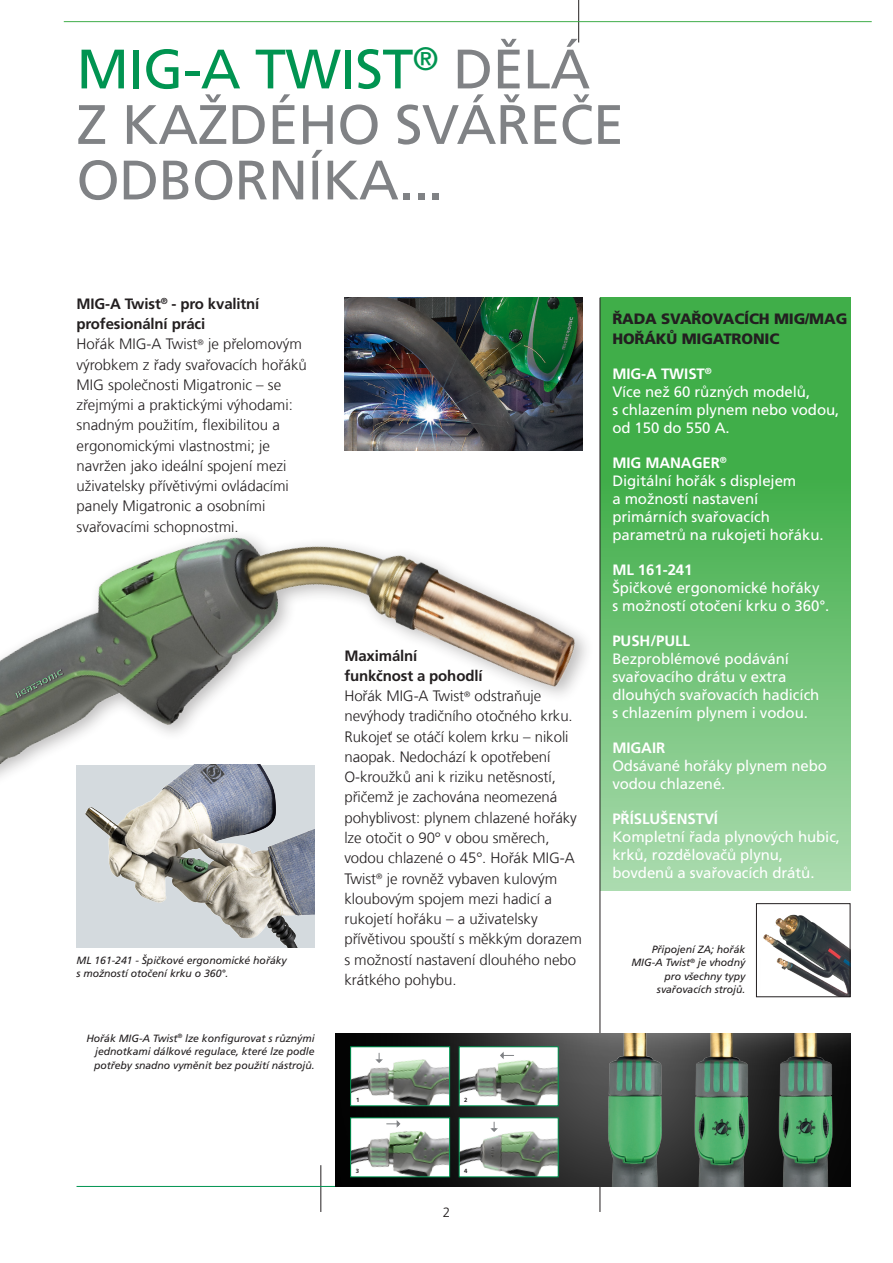
<style>
.page{position:relative;width:893px;height:1263px;background:#fff}
.page>*{position:absolute;margin:0;border:0;box-sizing:border-box;transform-origin:0 0}
.t1{font:55.5px/55.5px "Frutiger LT Pro";letter-spacing:-.01em;color:#808285}
.t2{font:300 15px/20.2px "Frutiger LT Com";color:#231f20}
.t3{font:15px/18px "Frutiger LT Pro";letter-spacing:-.005em;color:#fff}
.t4{font:700 15px/20.2px "Frutiger LT Pro";letter-spacing:-.01em;color:#231f20}
.t5{font:900 15px/20.2px "Frutiger LT Pro";letter-spacing:-.01em;color:#231f20}
.t6{font:300 13.5px "Frutiger LT Com";color:#231f20}
.t7{font:italic 10.5px/13.5px "Frutiger LT Pro";letter-spacing:-.005em;color:#231f20;text-align:justify}
.Normal{font:700 6px "Frutiger LT Pro";color:#231f20}
.s1{color:#009451}
.s2{font-weight:700}
</style>
<div class="page">
<hr style="left:320px;top:1165px;width:1px;height:47px;background:#231f20">
<hr style="left:77px;top:1186px;width:545px;height:1px;background:#009451">
<hr style="left:578px;top:0;width:1px;height:43px;background:#231f20">
<hr style="left:64px;top:21px;width:808px;height:1px;background:#40ae49">
<img style="left:344px;top:298px;width:239px;height:87px">
<svg style="left:601px;top:298px;width:249px;height:593px;background:#65bd6c"></svg>
<hr style="left:600px;top:298px;width:1px;height:914px;background:#231f20">
<img style="left:0;top:385px;width:620px;height:558px">
<svg style="left:9px;top:654px;width:77px;height:80px;background:#6b7067"></svg>
<img style="left:336px;top:1033px;width:514px;height:153px">
<img style="left:461px;top:1119px;width:96px;height:56px">
<div style="left:459px;top:1117px;width:100px;height:60px;border:1px solid #009451"></div>
<svg style="left:488px;top:1122px;width:12px;height:11px"></svg>
<img style="left:352px;top:1119px;width:96px;height:56px">
<div style="left:350px;top:1117px;width:100px;height:60px;border:1px solid #009451"></div>
<svg style="left:387px;top:1118px;width:15px;height:11px"></svg>
<img style="left:600px;top:1033px;width:69px;height:153px">
<img style="left:685px;top:1033px;width:69px;height:153px">
<img style="left:772px;top:1033px;width:69px;height:153px">
<img style="left:352px;top:1048px;width:96px;height:56px">
<div style="left:350px;top:1046px;width:100px;height:60px;border:1px solid #009451"></div>
<svg style="left:373px;top:1053px;width:12px;height:11px"></svg>
<img style="left:461px;top:1048px;width:96px;height:56px">
<div style="left:459px;top:1046px;width:100px;height:60px;border:1px solid #009451"></div>
<svg style="left:499px;top:1050px;width:15px;height:11px"></svg>
<img style="left:763px;top:914px;width:85px;height:81px">
<div style="left:756px;top:903px;width:94px;height:94px;border:1px solid #231f20"></div>
<img style="left:80px;top:765px;width:235px;height:183px">
<p class="t1" style="left:77px;top:42px;width:549px"><span class="s1">MIG-A TWIST</span><sup>®</sup> DĚLÁ<br>Z KAŽDÉHO SVÁŘEČE<br>ODBORNÍKA...</p>
<p class="t4" style="left:77px;top:294px;width:184px">MIG-A Twist<sup>®</sup> - pro kvalitní profesionální práci</p>
<p class="t2" style="left:77px;top:334px;width:232px">Hořák MIG-A Twist<sup>®</sup> je přelomovým výrobkem z řady svařovacích hořáků<br>MIG společnosti Migatronic – se zřejmými a praktickými výhodami: snadným použitím, flexibilitou a ergonomickými vlastnostmi; je navržen jako ideální spojení mezi uživatelsky přívětivými ovládacími panely Migatronic a osobními svařovacími schopnostmi.</p>
<p class="t7" style="left:77px;top:954px;width:212px;line-height:12.6px">ML 161-241 - Špičkové ergonomické hořáky s možností otočení krku o 360°.</p>
<p class="t7" style="left:94px;top:1031px;width:222px;text-indent:-8px">Hořák MIG-A Twist<sup>®</sup> lze konfigurovat s různými jednotkami dálkové regulace, které lze podle potřeby snadno vyměnit bez použití nástrojů.</p>
<p class="t4" style="left:344px;top:645px;width:140px">Maximální funkčnost a pohodlí</p>
<p class="t2" style="left:344px;top:686px;width:239px">Hořák MIG-A Twist<sup>®</sup> odstraňuje nevýhody tradičního otočného krku.<br>Rukojeť se otáčí kolem krku – nikoli naopak. Nedochází k opotřebení<br>O-kroužků ani k riziku netěsností, přičemž je zachována neomezená pohyblivost: plynem chlazené hořáky lze otočit o 90° v obou směrech, vodou chlazené o 45°. Hořák MIG-A<br>Twist<sup>®</sup> je rovněž vybaven kulovým kloubovým spojem mezi hadicí a rukojetí hořáku – a uživatelsky přívětivou spouští s měkkým dorazem s možností nastavení dlouhého nebo krátkého pohybu.</p>
<p class="Normal" style="left:356px;top:1096px;width:5px">1</p>
<p class="Normal" style="left:464px;top:1096px;width:5px">2</p>
<p class="Normal" style="left:356px;top:1167px;width:5px">3</p>
<p class="Normal" style="left:464px;top:1167px;width:5px">4</p>
<p class="t6" style="left:443px;top:1204px;width:9px">2</p>
<p class="t5" style="left:612px;top:308px;width:236px">ŘADA SVAŘOVACÍCH MIG/MAG<br>HOŘÁKŮ MIGATRONIC</p>
<p class="t3" style="left:612px;top:365px;width:229px"><span class="s2">MIG-A TWIST</span><sup>®<br></sup>Více než 60 různých modelů,<br>s chlazením plynem nebo vodou, od 150 do 550 A.</p>
<p class="t3" style="left:612px;top:454px;width:213px"><span class="s2">MIG MANAGER</span><sup>®<br></sup>Digitální hořák s displejem<br>a možností nastavení primárních svařovacích parametrů na rukojeti hořáku.</p>
<p class="t3" style="left:612px;top:561px;width:219px"><span class="s2">ML 161-241<br></span>Špičkové ergonomické hořáky<br>s možností otočení krku o 360°.</p>
<p class="t3" style="left:612px;top:632px;width:209px"><span class="s2">PUSH/PULL<br></span>Bezproblémové podávání svařovacího drátu v extra dlouhých svařovacích hadicích s chlazením plynem i vodou.</p>
<p class="t3" style="left:612px;top:739px;width:216px"><span class="s2">MIGAIR<br></span>Odsávané hořáky plynem nebo vodou chlazené.</p>
<p class="t3" style="left:612px;top:810px;width:229px"><span class="s2">PŘÍSLUŠENSTVÍ<br></span>Kompletní řada plynových hubic, krků, rozdělovačů plynu, bovdenů a svařovacích drátů.</p>
<p class="t7" style="left:631px;top:943px;width:115px;text-align:right">Připojení ZA; hořák<br>MIG-A Twist<sup>®</sup> je vhodný pro všechny typy svařovacích strojů.</p>
</div>
